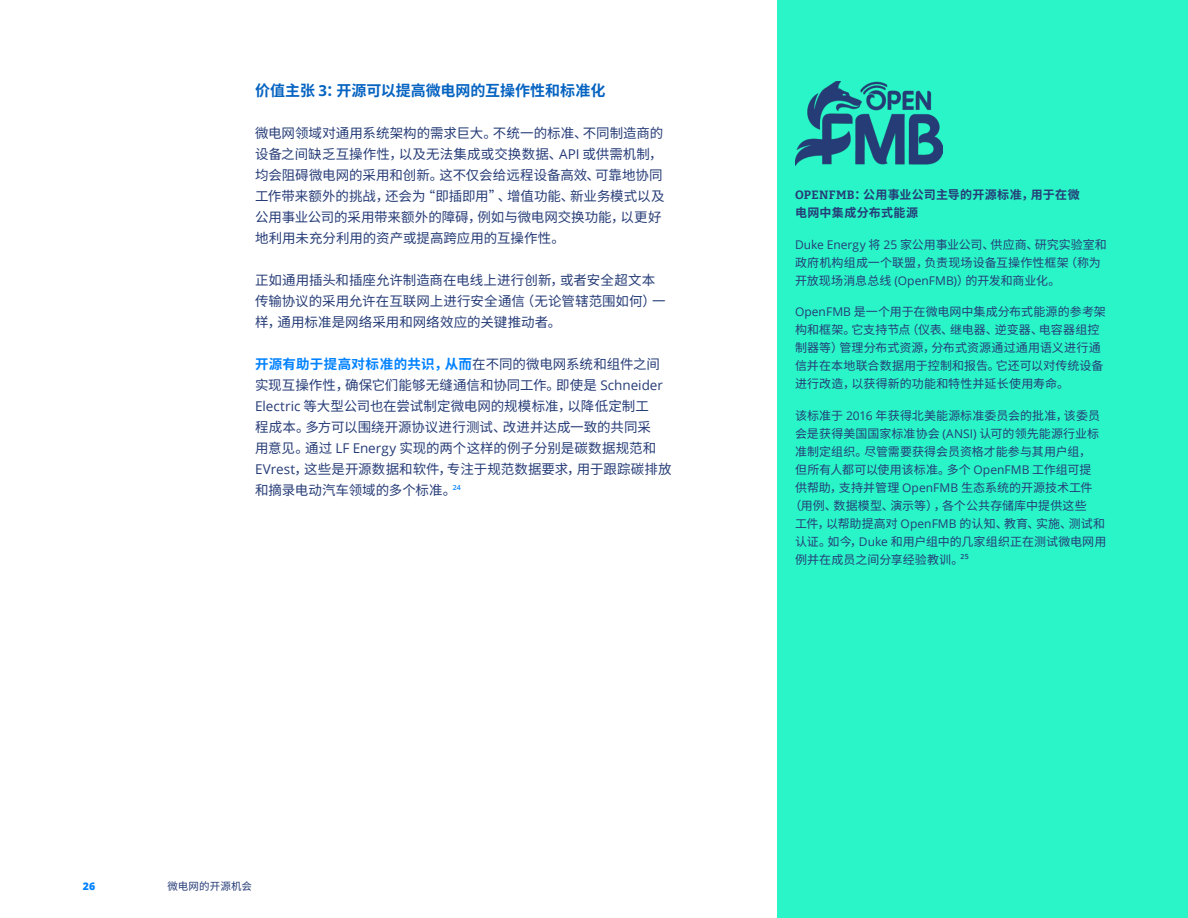
<style>
.page{position:relative;width:1188px;height:918px;background:#fff}
.page>*{position:absolute;margin:0;border:0;box-sizing:border-box;transform-origin:0 0}
.t1{font:700 15px "Noto Sans CJ Ksc";color:#0563c1}
.Body{font:13.5px/21px "Noto Sans CJ Ksc";color:#263c77}
.Body-2{font:12px/18px "Noto Sans CJ Ksc";letter-spacing:.005em;color:#263c77}
.Body-3{font:700 12px/18px "Noto Sans CJ Ksc";letter-spacing:.025em;color:#263c77}
.t2{font:10.5px "Noto Sans CJ Ksc";letter-spacing:.01em;color:#263c77}
.t3{font:800 10.5px "Open Sans";color:#0082ff}
.s1{font-family:"Open Sans"}
.s2{font-weight:700;color:#0082ff}
.s3{font-family:"Bitter";font-weight:100}
</style>
<div class="page">
<div style="left:777px;top:0;width:411px;height:918px;background:#29f5c8"></div>
<img style="left:795px;top:81px;width:147px;height:85px">
<h4 class="t1" style="left:255px;top:82px;width:352px">价值主张 <span class="s1">3</span>：开源可以提高微电网的互操作性和标准化</h4>
<p class="Body" style="left:255px;top:123px;width:411px">微电网领域对通用系统架构的需求巨大。不统一的标准、不同制造商的设备之间缺乏互操作性，以及无法集成或交换数据、<span class="s1">API</span> 或供需机制，均会阻碍微电网的采用和创新。这不仅会给远程设备高效、可靠地协同工作带来额外的挑战，还会为“即插即用”、增值功能、新业务模式以及公用事业公司的采用带来额外的障碍，例如与微电网交换功能，以更好地利用未充分利用的资产或提高跨应用的互操作性。</p>
<p class="Body" style="left:255px;top:270px;width:412px">正如通用插头和插座允许制造商在电线上进行创新，或者安全超文本传输协议的采用允许在互联网上进行安全通信（无论管辖范围如何）一样，通用标准是网络采用和网络效应的关键推动者。</p>
<p class="Body" style="left:255px;top:354px;width:418px"><span class="s2">开源有助于提高对标准的共识，从而</span>在不同的微电网系统和组件之间实现互操作性，确保它们能够无缝通信和协同工作。即使是 <span class="s1">Schneider Electric</span> 等大型公司也在尝试制定微电网的规模标准，以降低定制工<br>程成本。多方可以围绕开源协议进行测试、改进并达成一致的共同采<br>用意见。通过 <span class="s1">LF Energy</span> 实现的两个这样的例子分别是碳数据规范和<span class="s1">EVrest</span>，这些是开源数据和软件，专注于规范数据要求，用于跟踪碳排放和摘录电动汽车领域的多个标准。<sup>24</sup></p>
<p class="Body-3" style="left:795px;top:186px;width:286px"><span class="s3">OPENFMB</span>：公用事业公司主导的开源标准，用于在微电网中集成分布式能源</p>
<p class="Body-2" style="left:795px;top:236px;width:313px"><span class="s1">Duke Energy</span> 将 <span class="s1">25</span> 家公用事业公司、供应商、研究实验室和政府机构组成一个联盟，负责现场设备互操作性框架（称为开放现场消息总线 <span class="s1">(OpenFMB)</span>）的开发和商业化。</p>
<p class="Body-2" style="left:795px;top:303px;width:312px"><span class="s1">OpenFMB</span> 是一个用于在微电网中集成分布式能源的参考架构和框架。它支持节点（仪表、继电器、逆变器、电容器组控制器等）管理分布式资源，分布式资源通过通用语义进行通信并在本地联合数据用于控制和报告。它还可以对传统设备进行改造，以获得新的功能和特性并延长使用寿命。</p>
<p class="Body-2" style="left:795px;top:407px;width:307px">该标准于 <span class="s1">2016</span> 年获得北美能源标准委员会的批准，该委员</p>
<p class="Body-2" style="left:795px;top:425px;width:306px">会是获得美国国家标准协会 <span class="s1">(ANSI)</span> 认可的领先能源行业标</p>
<p class="Body-2" style="left:795px;top:443px;width:298px">准制定组织。尽管需要获得会员资格才能参与其用户组，</p>
<p class="Body-2" style="left:795px;top:461px;width:298px">但所有人都可以使用该标准。多个 <span class="s1">OpenFMB</span> 工作组可提</p>
<p class="Body-2" style="left:795px;top:479px;width:299px">供帮助，支持并管理 <span class="s1">OpenFMB</span> 生态系统的开源技术工件</p>
<p class="Body-2" style="left:789px;top:497px;width:299px">（用例、数据模型、演示等），各个公共存储库中提供这些</p>
<p class="Body-2" style="left:795px;top:515px;width:312px">工件，以帮助提高对 <span class="s1">OpenFMB</span> 的认知、教育、实施、测试和</p>
<p class="Body-2" style="left:795px;top:533px;width:313px">认证。如今，<span class="s1">Duke</span> 和用户组中的几家组织正在测试微电网用</p>
<p class="Body-2" style="left:795px;top:551px;width:175px">例并在成员之间分享经验教训。<sup>25</sup></p>
<p class="t3" style="left:83px;top:878px;width:14px">26</p>
<p class="t2" style="left:167px;top:880px;width:86px">微电网的开源机会</p>
</div>
